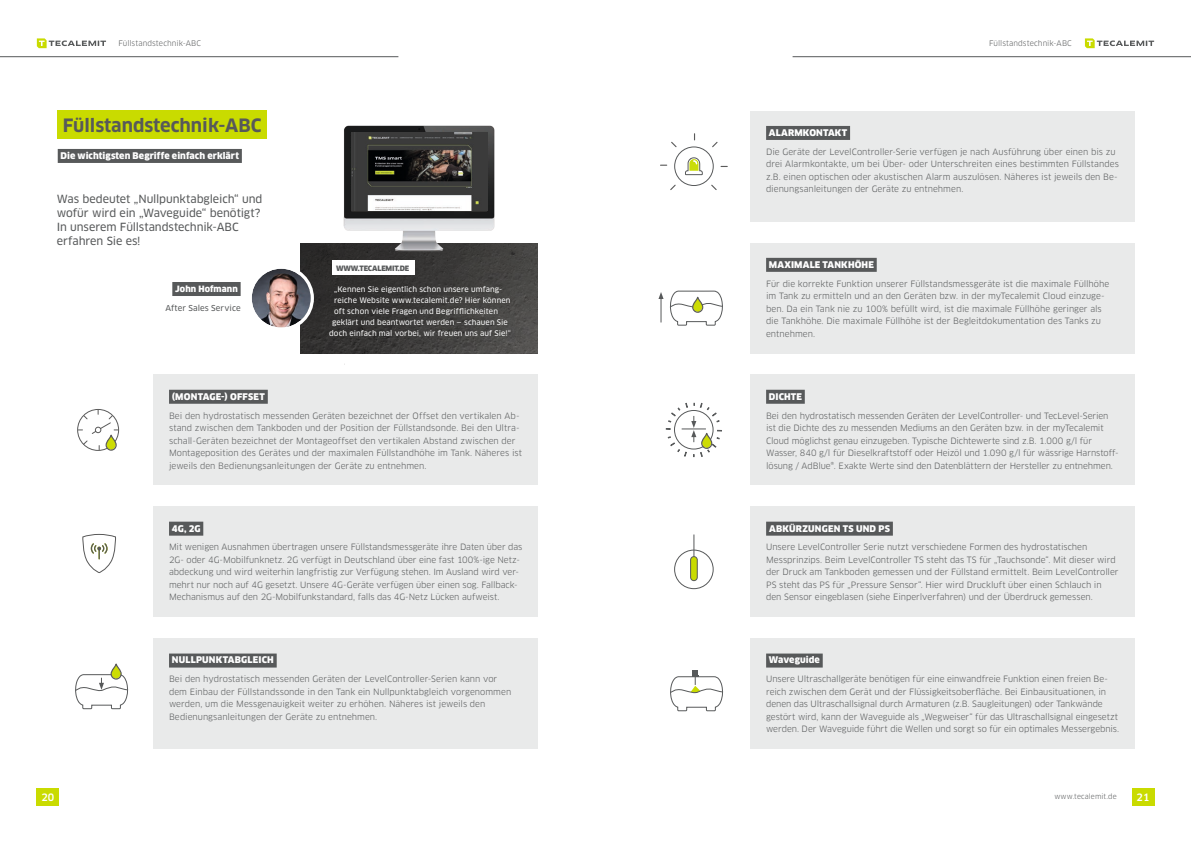
<style>
.page{position:relative;width:1191px;height:842px;background:#fff}
.page>*{position:absolute;margin:0;border:0;box-sizing:border-box;transform-origin:0 0}
.t1{font:700 18px "Clan OT";color:#57595a}
.Beschreibung{font:11px/14px "Clan OT News";letter-spacing:-.005em;color:#57595a}
.t2{font:500 10px "Clan OT";color:#fff}
.Preiszeile_EInzelart{font:900 9px "Clan OT";letter-spacing:.015em;color:#fff}
.Beschreibung-2{font:8.5px/12.5px "Clan OT";letter-spacing:-.005em;color:#57595a}
.Preiszeile_EInzelart-2{font:900 8.5px "Clan OT";letter-spacing:.01em;color:#fff}
.Beschreibung-3{font:8px "Clan OT News";letter-spacing:.005em;color:#57595a}
.Beschreibung-4{font:7.5px "Clan OT News";letter-spacing:.01em;color:#fff}
.t3{font:7.5px "Clan OT";letter-spacing:.005em;color:#57595a}
.t4{font:900 7.2px "Clan OT";letter-spacing:-.02em;color:#57595a}
.t5{font:7px "Clan OT";letter-spacing:.01em;color:#57595a}
</style>
<div class="page">
<hr style="left:0;top:56px;width:398px;height:1px;background:#57595a">
<div style="left:37px;top:788px;width:22px;height:17px;background:#c9db00"></div>
<hr style="left:792px;top:56px;width:399px;height:1px;background:#57595a">
<div style="left:1132px;top:788px;width:22px;height:17px;background:#c9db00"></div>
<img style="left:301px;top:263px;width:236px;height:90px">
<div style="left:332px;top:261px;width:82px;height:14px;background:#fff"></div>
<img style="left:252px;top:269px;width:59px;height:59px;border-radius:29px">
<div style="left:248px;top:265px;width:66px;height:66px;border:3px solid #fff;border-radius:50%"></div>
<div style="left:750px;top:243px;width:384px;height:110px;background:#e9eaea"></div>
<div style="left:750px;top:375px;width:384px;height:110px;background:#e9eaea"></div>
<div style="left:750px;top:111px;width:384px;height:110px;background:#e9eaea"></div>
<div style="left:153px;top:506px;width:384px;height:111px;background:#e9eaea"></div>
<div style="left:153px;top:638px;width:384px;height:111px;background:#e9eaea"></div>
<div style="left:153px;top:375px;width:384px;height:110px;background:#e9eaea"></div>
<div style="left:750px;top:638px;width:384px;height:111px;background:#e9eaea"></div>
<div style="left:750px;top:506px;width:384px;height:111px;background:#e9eaea"></div>
<div style="left:57px;top:111px;width:209px;height:28px;background:#c9db00"></div>
<div style="left:58px;top:149px;width:184px;height:14px;background:#57595a"></div>
<div style="left:766px;top:258px;width:110px;height:14px;background:#57595a"></div>
<div style="left:766px;top:390px;width:38px;height:14px;background:#57595a"></div>
<div style="left:766px;top:126px;width:84px;height:14px;background:#57595a"></div>
<div style="left:169px;top:522px;width:34px;height:14px;background:#57595a"></div>
<div style="left:169px;top:653px;width:108px;height:14px;background:#57595a"></div>
<div style="left:169px;top:390px;width:99px;height:14px;background:#57595a"></div>
<div style="left:766px;top:653px;width:56px;height:14px;background:#57595a"></div>
<div style="left:766px;top:522px;width:127px;height:14px;background:#57595a"></div>
<div style="left:172px;top:282px;width:69px;height:14px;background:#57595a"></div>
<div style="left:77px;top:409px;width:42px;height:42px;border:1px solid #5a5a5a;border-radius:50%"></div>
<div style="left:106px;top:435px;width:11px;height:16px;border:1px solid #5a5a5a;border-radius:5px"></div>
<svg style="left:77px;top:409px;width:41px;height:41px"></svg>
<div style="left:674px;top:550px;width:39px;height:39px;border:1px solid #57595a;border-radius:50%"></div>
<div style="left:690px;top:557px;width:7px;height:24px;background:#c9db00;border-radius:3px"></div>
<div style="left:690px;top:556px;width:8px;height:25px;border:1px solid #57595a;border-radius:3px"></div>
<svg style="left:693px;top:534px;width:1px;height:22px"></svg>
<svg style="left:666px;top:402px;width:56px;height:56px"></svg>
<svg style="left:373px;top:323px;width:7px;height:6px"></svg>
<svg style="left:660px;top:133px;width:68px;height:57px"></svg>
<svg style="left:75px;top:665px;width:54px;height:45px"></svg>
<div style="left:111px;top:663px;width:11px;height:17px;border:1px solid #5a5a5a;border-radius:5px"></div>
<svg style="left:658px;top:292px;width:5px;height:30px"></svg>
<svg style="left:670px;top:290px;width:53px;height:36px"></svg>
<div style="left:692px;top:297px;width:11px;height:16px;border:1px solid #5a5a5a;border-radius:5px"></div>
<svg style="left:82px;top:533px;width:34px;height:40px"></svg>
<svg style="left:670px;top:670px;width:53px;height:42px"></svg>
<img style="left:300px;top:125px;width:237px;height:138px">
<img style="left:351px;top:133px;width:136px;height:78px">
<svg style="left:1085px;top:38px;width:69px;height:10px"></svg>
<svg style="left:37px;top:38px;width:69px;height:10px"></svg>
<p class="t3" style="left:118px;top:39px;width:84px">Füllstandstechnik-ABC</p>
<p class="t3" style="left:989px;top:39px;width:84px">Füllstandstechnik-ABC</p>
<p class="t1" style="left:63px;top:115px;width:200px">Füllstandstechnik-ABC</p>
<p class="Preiszeile_EInzelart" style="left:61px;top:150px;width:180px">Die wichtigsten Begriffe einfach erklärt</p>
<p class="Beschreibung" style="left:57px;top:192px;width:207px">Was bedeutet „Nullpunktabgleich“ und wofür wird ein „Waveguide“ benötigt?<br>In unserem Füllstandstechnik-ABC erfahren Sie es!</p>
<p class="Preiszeile_EInzelart" style="left:769px;top:127px;width:80px">ALARMKONTAKT</p>
<p class="Beschreibung-2" style="left:766px;top:145px;width:354px">Die Geräte der LevelController-Serie verfügen je nach Ausführung über einen bis zu drei Alarmkontakte, um bei Über- oder Unterschreiten eines bestimmten Füllstandes z.B. einen optischen oder akustischen Alarm auszulösen. Näheres ist jeweils den Be&shy;dienungsanleitungen der Geräte zu entnehmen.</p>
<p class="t4" style="left:336px;top:264px;width:75px">WWW.TECALEMIT.DE</p>
<p class="Preiszeile_EInzelart" style="left:769px;top:259px;width:106px">MAXIMALE TANKHÖHE</p>
<p class="Preiszeile_EInzelart-2" style="left:175px;top:284px;width:64px">John Hofmann</p>
<p class="Beschreibung-3" style="left:165px;top:303px;width:77px">After Sales Service</p>
<p class="Beschreibung-4" style="left:334px;top:284px;width:170px">„Kennen Sie eigentlich schon unsere umfang-</p>
<p class="Beschreibung-4" style="left:334px;top:295px;width:178px">reiche Website www.tecalemit.de? Hier können</p>
<p class="Beschreibung-4" style="left:334px;top:306px;width:165px">oft schon viele Fragen und Begrifflichkeiten</p>
<p class="Beschreibung-4" style="left:332px;top:317px;width:177px">geklärt und beantwortet werden — schauen Sie</p>
<p class="Beschreibung-4" style="left:329px;top:328px;width:183px">doch einfach mal vorbei, wir freuen uns auf Sie!“</p>
<p class="Beschreibung-2" style="left:766px;top:277px;width:345px">Für die korrekte Funktion unserer Füllstandsmessgeräte ist die maximale Füllhöhe im Tank zu ermitteln und an den Geräten bzw. in der myTecalemit Cloud einzuge&shy;ben. Da ein Tank nie zu 100% befüllt wird, ist die maximale Füllhöhe geringer als die Tankhöhe. Die maximale Füllhöhe ist der Begleitdokumentation des Tanks zu entnehmen.</p>
<p class="Preiszeile_EInzelart" style="left:172px;top:391px;width:94px">(MONTAGE-) OFFSET</p>
<p class="Preiszeile_EInzelart" style="left:769px;top:391px;width:34px">DICHTE</p>
<p class="Beschreibung-2" style="left:169px;top:409px;width:354px">Bei den hydrostatisch messenden Geräten bezeichnet der Offset den vertikalen Ab&shy;stand zwischen dem Tankboden und der Position der Füllstandsonde. Bei den Ultra&shy;schall-Geräten bezeichnet der Montageoffset den vertikalen Abstand zwischen der Montageposition des Gerätes und der maximalen Füllstandhöhe im Tank. Näheres ist jeweils den Bedienungsanleitungen der Geräte zu entnehmen.</p>
<p class="Beschreibung-2" style="left:766px;top:409px;width:354px">Bei den hydrostatisch messenden Geräten der LevelController- und TecLevel-Serien ist die Dichte des zu messenden Mediums an den Geräten bzw. in der myTecalemit Cloud möglichst genau einzugeben. Typische Dichtewerte sind z.B. 1.000 g/l für Wasser, 840 g/l für Dieselkraftstoff oder Heizöl und 1.090 g/l für wässrige Harnstoff&shy;lösung / AdBlue®. Exakte Werte sind den Datenblättern der Hersteller zu entnehmen.</p>
<p class="Preiszeile_EInzelart" style="left:172px;top:523px;width:30px">4G, 2G</p>
<p class="Preiszeile_EInzelart" style="left:769px;top:523px;width:122px">ABKÜRZUNGEN TS UND PS</p>
<p class="Beschreibung-2" style="left:169px;top:541px;width:355px">Mit wenigen Ausnahmen übertragen unsere Füllstandsmessgeräte ihre Daten über das 2G- oder 4G-Mobilfunknetz. 2G verfügt in Deutschland über eine fast 100%-ige Netz&shy;abdeckung und wird weiterhin langfristig zur Verfügung stehen. Im Ausland wird ver&shy;mehrt nur noch auf 4G gesetzt. Unsere 4G-Geräte verfügen über einen sog. Fallback-Mechanismus auf den 2G-Mobilfunkstandard, falls das 4G-Netz Lücken aufweist.</p>
<p class="Beschreibung-2" style="left:766px;top:541px;width:354px">Unsere LevelController Serie nutzt verschiedene Formen des hydrostatischen Messprinzips. Beim LevelController TS steht das TS für „Tauchsonde“. Mit dieser wird der Druck am Tankboden gemessen und der Füllstand ermittelt. Beim LevelController PS steht das PS für „Pressure Sensor“. Hier wird Druckluft über einen Schlauch in den Sensor eingeblasen (siehe Einperlverfahren) und der Überdruck gemessen.</p>
<p class="Preiszeile_EInzelart" style="left:172px;top:655px;width:103px">NULLPUNKTABGLEICH</p>
<p class="Preiszeile_EInzelart" style="left:769px;top:655px;width:52px">Waveguide</p>
<p class="Beschreibung-2" style="left:169px;top:673px;width:344px">Bei den hydrostatisch messenden Geräten der LevelController-Serien kann vor dem Einbau der Füllstandssonde in den Tank ein Nullpunktabgleich vorgenommen werden, um die Messgenauigkeit weiter zu erhöhen. Näheres ist jeweils den Bedienungsanleitungen der Geräte zu entnehmen.</p>
<p class="Beschreibung-2" style="left:766px;top:673px;width:354px">Unsere Ultraschallgeräte benötigen für eine einwandfreie Funktion einen freien Be&shy;reich zwischen dem Gerät und der Flüssigkeitsoberfläche. Bei Einbausituationen, in denen das Ultraschallsignal durch Armaturen (z.B. Saugleitungen) oder Tankwände gestört wird, kann der Waveguide als „Wegweiser“ für das Ultraschallsignal eingesetzt werden. Der Waveguide führt die Wellen und sorgt so für ein optimales Messergebnis.</p>
<p class="t2" style="left:41px;top:791px;width:14px">20</p>
<p class="t5" style="left:1054px;top:792px;width:64px">www.tecalemit.de</p>
<p class="t2" style="left:1136px;top:791px;width:14px">21</p>
</div>
